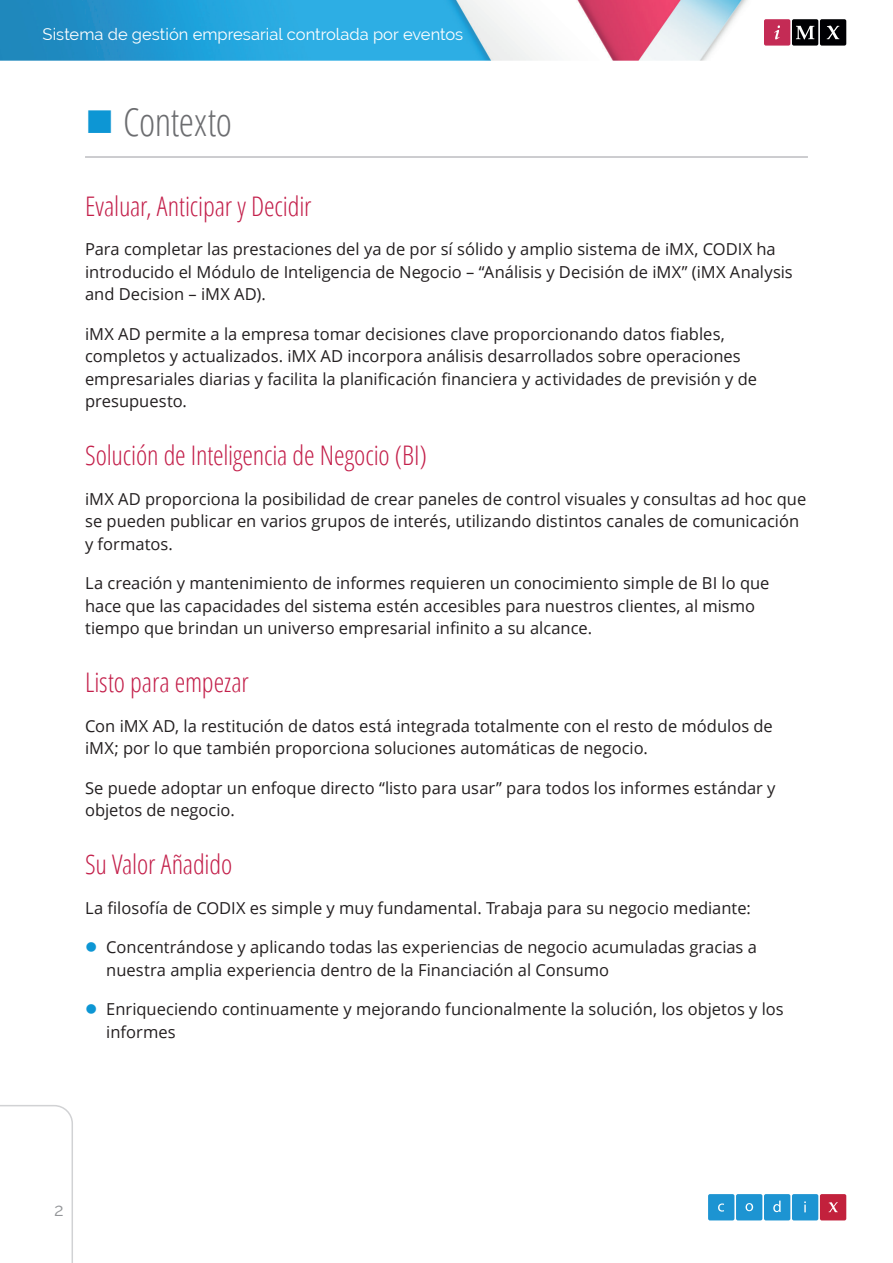
<style>
.page{position:relative;width:893px;height:1263px;background:#fff}
.page>*{position:absolute;margin:0;border:0;box-sizing:border-box;transform-origin:0 0}
.t1{font:300 condensed 39px "Open Sans";letter-spacing:-.01em;color:#6c6d70}
.Heading_2{font:300 condensed 27px "Open Sans";letter-spacing:-.005em;color:#c31f4a}
.t2{font:18px "Raleway";color:#939598}
.Body{font:16.5px/22.5px "Open Sans";color:#231f20}
.t3{font:16.5px "Raleway";color:#fff}
</style>
<div class="page">
<img style="left:0;top:0;width:748px;height:61px">
<svg style="left:764px;top:19px;width:82px;height:27px;background:#623442"></svg>
<svg style="left:708px;top:1194px;width:138px;height:26px;background:#4e88bb"></svg>
<svg style="left:0;top:1105px;width:73px;height:158px"></svg>
<hr style="left:85px;top:156px;width:723px;height:2px;background:#bcbdc0">
<p class="t3" style="left:43px;top:25px;width:422px">Sistema de gestión empresarial controlada por eventos</p>
<p class="t1" style="left:123px;top:96px;width:110px">Contexto</p>
<p class="Heading_2" style="left:85px;top:188px;width:228px">Evaluar, Anticipar y Decidir</p>
<p class="Body" style="left:85px;top:237px;width:709px">Para completar las prestaciones del ya de por sí sólido y amplio sistema de iMX, CODIX ha introducido el Módulo de Inteligencia de Negocio – “Análisis y Decisión de iMX” (iMX Analysis and Decision – iMX AD).</p>
<p class="Body" style="left:85px;top:322px;width:674px">iMX AD permite a la empresa tomar decisiones clave proporcionando datos fiables, completos y actualizados. iMX AD incorpora análisis desarrollados sobre operaciones empresariales diarias y facilita la planificación financiera y actividades de previsión y de presupuesto.</p>
<p class="Heading_2" style="left:85px;top:437px;width:343px">Solución de Inteligencia de Negocio (BI)</p>
<p class="Body" style="left:85px;top:487px;width:723px">iMX AD proporciona la posibilidad de crear paneles de control visuales y consultas ad hoc que se pueden publicar en varios grupos de interés, utilizando distintos canales de comunicación y formatos.</p>
<p class="Body" style="left:85px;top:571px;width:686px">La creación y mantenimiento de informes requieren un conocimiento simple de BI lo que hace que las capacidades del sistema estén accesibles para nuestros clientes, al mismo tiempo que brindan un universo empresarial infinito a su alcance.</p>
<p class="Heading_2" style="left:85px;top:664px;width:165px">Listo para empezar</p>
<p class="Body" style="left:85px;top:714px;width:689px">Con iMX AD, la restitución de datos está integrada totalmente con el resto de módulos de iMX; por lo que también proporciona soluciones automáticas de negocio.</p>
<p class="Body" style="left:85px;top:776px;width:692px">Se puede adoptar un enfoque directo “listo para usar” para todos los informes estándar y objetos de negocio.</p>
<p class="Heading_2" style="left:85px;top:846px;width:149px">Su Valor Añadido</p>
<p class="Body" style="left:85px;top:896px;width:667px">La filosofía de CODIX es simple y muy fundamental. Trabaja para su negocio mediante:</p>
<p class="Body" style="left:106px;top:935px;width:652px">Concentrándose y aplicando todas las experiencias de negocio acumuladas gracias a nuestra amplia experiencia dentro de la Financiación al Consumo</p>
<p class="Body" style="left:106px;top:997px;width:679px">Enriqueciendo continuamente y mejorando funcionalmente la solución, los objetos y los informes</p>
<p class="t2" style="left:54px;top:1199px;width:11px">2</p>
</div>
